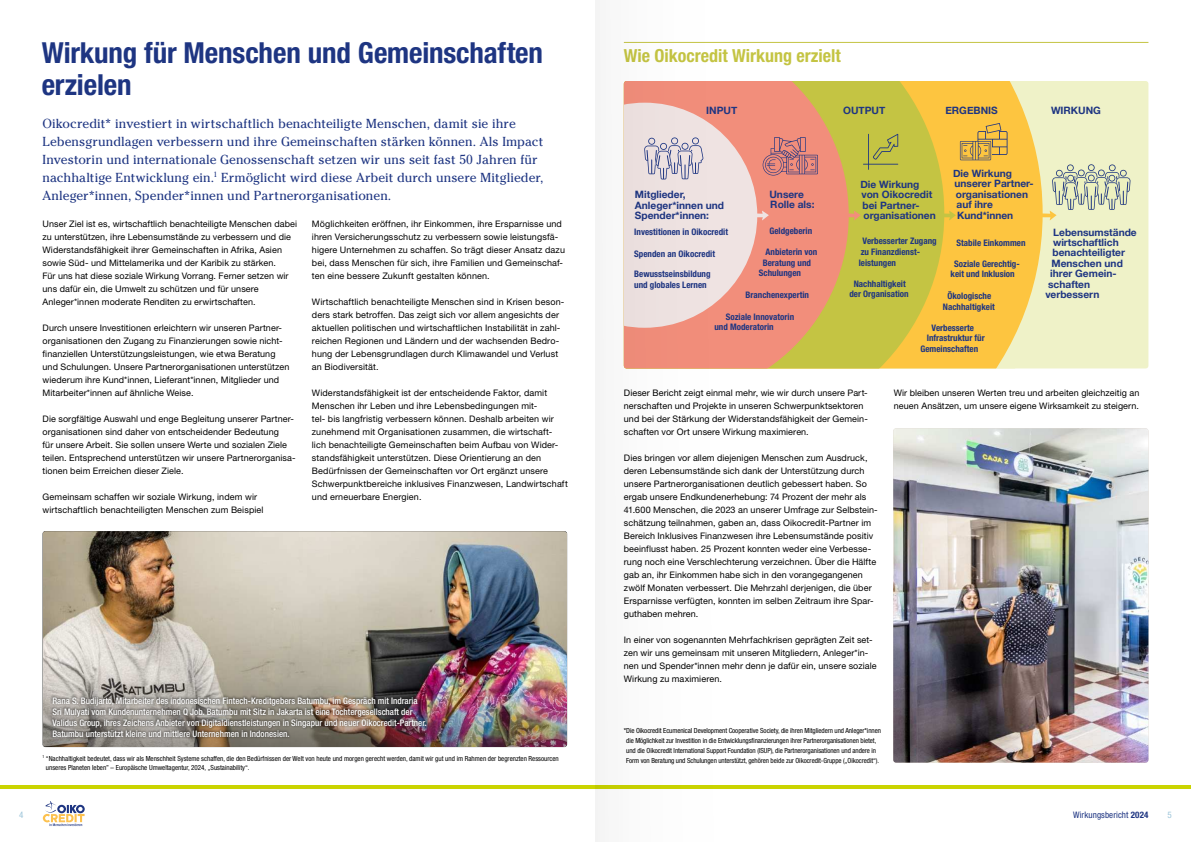
<style>
.page{position:relative;width:1191px;height:842px;background:#fff}
.page>*{position:absolute;margin:0;border:0;box-sizing:border-box;transform-origin:0 0}
.t1{font:700 condensed 29px/32px "Helvetica Neue LT Std";letter-spacing:-.005em;color:#1e3582}
.t2{font:700 condensed 18px "Helvetica Neue LT Std";color:#c4c443}
.t3{font:13px/18px "Cheltenham Std";letter-spacing:.005em;color:#1e3582}
.t4{font:700 10.2px/10.5px "Helvetica Neue";color:#1e3582}
.t5{font:9px/13px "Helvetica Neue LT Std";letter-spacing:.01em;color:#000}
.t6{font:700 condensed 9px/10.8px "Helvetica Neue LT Std";color:#1e3582}
.t7{font:500 condensed 9px/11px "Helvetica Neue LT Std";color:#fff}
.t8{font:condensed 9px "Helvetica Neue LT Std";letter-spacing:.01em;color:#1e3582}
.t9{font:condensed 9px "Helvetica Neue LT Std";color:#9dc5da}
.t10{font:condensed 7px/10px "Helvetica Neue LT Std";letter-spacing:-.01em;color:#000}
.s1{font-weight:700}
</style>
<div class="page">
<svg style="left:43px;top:801px;width:42px;height:25px"></svg>
<img style="left:43px;top:531px;width:524px;height:216px">
<img style="left:893px;top:428px;width:255px;height:335px">
<div style="left:50px;top:694px;width:378px;height:45px;background:#000;opacity:.75"></div>
<div style="left:1062px;top:81px;width:86px;height:287px;background:#eff2c8"></div>
<div style="left:1042px;top:81px;width:20px;height:287px;background:#eff2c8"></div>
<svg style="left:944px;top:81px;width:98px;height:287px;background:#fbca51"></svg>
<svg style="left:848px;top:81px;width:96px;height:287px;background:#cec442"></svg>
<svg style="left:734px;top:81px;width:114px;height:287px;background:#dfa364"></svg>
<svg style="left:845px;top:211px;width:16px;height:10px"></svg>
<svg style="left:941px;top:211px;width:15px;height:10px"></svg>
<svg style="left:863px;top:134px;width:35px;height:36px"></svg>
<div style="left:960px;top:141px;width:31px;height:21px;background:#bd9b52"></div>
<svg style="left:960px;top:123px;width:47px;height:37px;background:#d6ac4b"></svg>
<svg style="left:1041px;top:164px;width:89px;height:57px;background:#d1d6b7"></svg>
<svg style="left:734px;top:103px;width:84px;height:225px;background:#ec9788"></svg>
<hr style="left:624px;top:42px;width:524px;height:1px;background:#c4c443">
<hr style="left:595px;top:786px;width:596px;height:3px;background:#cad400">
<hr style="left:0;top:786px;width:595px;height:3px;background:#cad400">
<svg style="left:595px;top:0;width:139px;height:842px"></svg>
<p class="t9" style="left:19px;top:810px;width:6px">4</p>
<h1 class="t1" style="left:42px;top:37px;width:503px">Wirkung für Menschen und Gemeinschaften erzielen</h1>
<p class="t3" style="left:43px;top:115px;width:502px">Oikocredit* investiert in wirtschaftlich benachteiligte Menschen, damit sie ihre Lebensgrundlagen verbessern und ihre Gemeinschaften stärken können. Als Impact Investorin und internationale Genossenschaft setzen wir uns seit fast 50 Jahren für nachhaltige Entwicklung ein.<sup>1</sup> Ermöglicht wird diese Arbeit durch unsere Mitglieder, Anleger*innen, Spender*innen und Partnerorganisationen.</p>
<h2 class="t2" style="left:624px;top:46px;width:218px">Wie Oikocredit Wirkung erzielt</h2>
<p class="t4" style="left:706px;top:106px;width:33px">INPUT</p>
<p class="t4" style="left:843px;top:106px;width:44px">OUTPUT</p>
<p class="t4" style="left:945px;top:106px;width:54px">ERGEBNIS</p>
<p class="t4" style="left:1051px;top:106px;width:52px">WIRKUNG</p>
<p class="t4" style="left:860px;top:180px;width:77px">Die Wirkung von Oikocredit bei Partner&shy;organisationen</p>
<p class="t4" style="left:953px;top:169px;width:82px">Die Wirkung unserer Partner&shy;organisationen auf ihre<br>Kund*innen</p>
<p class="t4" style="left:769px;top:190px;width:47px">Unsere<br>Rolle als:</p>
<p class="t6" style="left:769px;top:226px;width:44px">Geldgeberin</p>
<p class="t6" style="left:765px;top:246px;width:53px">Anbieterin von</p>
<p class="t6" style="left:762px;top:257px;width:50px">Beratung und</p>
<p class="t6" style="left:759px;top:268px;width:44px">Schulungen</p>
<p class="t6" style="left:745px;top:289px;width:65px">Branchenexpertin</p>
<p class="t6" style="left:714px;top:311px;width:81px;text-indent:11px">Soziale Innovatorin und Moderatorin</p>
<p class="t4" style="left:635px;top:190px;width:91px">Mitglieder,<br>Anleger*innen und<br>Spender*innen:</p>
<p class="t5" style="left:312px;top:218px;width:255px">Möglichkeiten eröffnen, ihr Einkommen, ihre Ersparnisse und ihren Versicherungsschutz zu verbessern sowie leistungsfä&shy;higere Unternehmen zu schaffen. So trägt dieser Ansatz dazu bei, dass Menschen für sich, ihre Familien und Gemeinschaf&shy;ten eine bessere Zukunft gestalten können.</p>
<p class="t5" style="left:312px;top:296px;width:254px">Wirtschaftlich benachteiligte Menschen sind in Krisen beson&shy;ders stark betroffen. Das zeigt sich vor allem angesichts der aktuellen politischen und wirtschaftlichen Instabilität in zahl&shy;reichen Regionen und Ländern und der wachsenden Bedro&shy;hung der Lebensgrundlagen durch Klimawandel und Verlust an Biodiversität.</p>
<p class="t5" style="left:312px;top:387px;width:257px">Widerstandsfähigkeit ist der entscheidende Faktor, damit Menschen ihr Leben und ihre Lebensbedingungen mit-<br>tel- bis langfristig verbessern können. Deshalb arbeiten wir zunehmend mit Organisationen zusammen, die wirtschaft&shy;lich benachteiligte Gemeinschaften beim Aufbau von Wider&shy;standsfähigkeit unterstützen. Diese Orientierung an den Bedürfnissen der Gemeinschaften vor Ort ergänzt unsere Schwerpunktbereiche inklusives Finanzwesen, Landwirtschaft und erneuerbare Energien.</p>
<p class="t5" style="left:624px;top:387px;width:245px">Dieser Bericht zeigt einmal mehr, wie wir durch unsere Part&shy;nerschaften und Projekte in unseren Schwerpunktsektoren und bei der Stärkung der Widerstandsfähigkeit der Gemein&shy;schaften vor Ort unsere Wirkung maximieren.</p>
<p class="t5" style="left:43px;top:218px;width:256px">Unser Ziel ist es, wirtschaftlich benachteiligte Menschen dabei zu unterstützen, ihre Lebensumstände zu verbessern und die Widerstandsfähigkeit ihrer Gemeinschaften in Afrika, Asien sowie Süd- und Mittelamerika und der Karibik zu stärken.<br>Für uns hat diese soziale Wirkung Vorrang. Ferner setzen wir uns dafür ein, die Umwelt zu schützen und für unsere Anleger*innen moderate Renditen zu erwirtschaften.</p>
<p class="t5" style="left:43px;top:322px;width:248px">Durch unsere Investitionen erleichtern wir unseren Partner&shy;organisationen den Zugang zu Finanzierungen sowie nicht&shy;finanziellen Unterstützungsleistungen, wie etwa Beratung und Schulungen. Unsere Partnerorganisationen unterstützen wiederum ihre Kund*innen, Lieferant*innen, Mitglieder und Mitarbeiter*innen auf ähnliche Weise.</p>
<p class="t5" style="left:43px;top:413px;width:254px">Die sorgfältige Auswahl und enge Begleitung unserer Partner&shy;organisationen sind daher von entscheidender Bedeutung<br>für unsere Arbeit. Sie sollen unsere Werte und sozialen Ziele teilen. Entsprechend unterstützen wir unsere Partnerorganisa&shy;tionen beim Erreichen dieser Ziele.</p>
<p class="t5" style="left:43px;top:491px;width:223px">Gemeinsam schaffen wir soziale Wirkung, indem wir wirtschaftlich benachteiligten Menschen zum Beispiel</p>
<p class="t6" style="left:634px;top:226px;width:95px">Investitionen in Oikocredit</p>
<p class="t6" style="left:634px;top:248px;width:82px">Spenden an Oikocredit</p>
<p class="t6" style="left:634px;top:268px;width:78px">Bewusstseinsbildung und globales Lernen</p>
<p class="t4" style="left:1053px;top:228px;width:85px">Lebensumst‰nde</p>
<p class="t4" style="left:1053px;top:238px;width:67px">wirtschaftlich</p>
<p class="t4" style="left:1052px;top:248px;width:74px">benachteiligter</p>
<p class="t4" style="left:1051px;top:259px;width:73px">Menschen und</p>
<p class="t4" style="left:1050px;top:269px;width:68px">ihrer Gemein-</p>
<p class="t4" style="left:1048px;top:280px;width:43px">schaften</p>
<p class="t4" style="left:1045px;top:290px;width:56px">verbessern</p>
<p class="t6" style="left:858px;top:236px;width:80px;text-indent:4px">Verbesserter Zugang zu Finanzdienst&shy;leistungen</p>
<p class="t6" style="left:956px;top:237px;width:70px">Stabile Einkommen</p>
<p class="t6" style="left:950px;top:258px;width:71px;text-align:center">Soziale Gerechtig&shy;keit und Inklusion</p>
<p class="t6" style="left:849px;top:278px;width:61px;text-align:center">Nachhaltigkeit der Organisation</p>
<p class="t6" style="left:943px;top:290px;width:53px;text-align:center">Ökologische<br>Nachhaltigkeit</p>
<p class="t6" style="left:931px;top:322px;width:44px">Verbesserte</p>
<p class="t6" style="left:926px;top:333px;width:59px">Infrastruktur für</p>
<p class="t6" style="left:920px;top:344px;width:59px">Gemeinschaften</p>
<p class="t5" style="left:893px;top:387px;width:247px">Wir bleiben unseren Werten treu und arbeiten gleichzeitig an neuen Ansätzen, um unsere eigene Wirksamkeit zu steigern.</p>
<p class="t5" style="left:624px;top:452px;width:255px">Dies bringen vor allem diejenigen Menschen zum Ausdruck, deren Lebensumstände sich dank der Unterstützung durch unsere Partnerorganisationen deutlich gebessert haben. So ergab unsere Endkundenerhebung: 74 Prozent der mehr als 41.600 Menschen, die 2023 an unserer Umfrage zur Selbstein&shy;schätzung teilnahmen, gaben an, dass Oikocredit-Partner im Bereich Inklusives Finanzwesen ihre Lebensumstände positiv beeinflusst haben. 25 Prozent konnten weder eine Verbesse&shy;rung noch eine Verschlechterung verzeichnen. Über die Hälfte gab an, ihr Einkommen habe sich in den vorangegangenen zwölf Monaten verbessert. Die Mehrzahl derjenigen, die über Ersparnisse verfügten, konnten im selben Zeitraum ihre Spar&shy;guthaben mehren.</p>
<p class="t5" style="left:624px;top:634px;width:254px">In einer von sogenannten Mehrfachkrisen geprägten Zeit set&shy;zen wir uns gemeinsam mit unseren Mitgliedern, Anleger*in&shy;nen und Spender*innen mehr denn je dafür ein, unsere soziale Wirkung zu maximieren.</p>
<p class="t7" style="left:52px;top:695px;width:375px">Rana S. Budijarto, Mitarbeiter des indonesischen Fintech-Kreditgebers Batumbu, im Gespräch mit Indraria Sri Mulyati vom Kundenunternehmen Q Job. Batumbu mit Sitz in Jakarta ist eine Tochtergesellschaft der Validus Group, ihres Zeichens Anbieter von Digitaldienstleistungen in Singapur und neuer Oikocredit-Partner.<br>Batumbu unterstützt kleine und mittlere Unternehmen in Indonesien.</p>
<p class="t10" style="left:46px;top:754px;width:514px;line-height:9px;text-indent:-3px"><sup>1</sup> “Nachhaltigkeit bedeutet, dass wir als Menschheit Systeme schaffen, die den Bedürfnissen der Welt von heute und morgen gerecht werden, damit wir gut und im Rahmen der begrenzten Ressourcen unseres Planeten leben” – Europäische Umweltagentur, 2024, „Sustainability“.</p>
<p class="t10" style="left:624px;top:725px;width:259px;text-align:center">* Die Oikocredit Ecumenical Development Cooperative Society, die ihren Mitgliedern und Anleger*innen die Möglichkeit zur Investition in die Entwicklungsfinanzierungen ihrer Partnerorganisationen bietet, und die Oikocredit International Support Foundation (ISUP), die Partnerorganisationen und andere in Form von Beratung und Schulungen unterstützt, gehören beide zur Oikocredit-Gruppe („Oikocredit“).</p>
<p class="t8" style="left:1073px;top:811px;width:77px">Wirkungsbericht <span class="s1">2024</span></p>
<p class="t9" style="left:1167px;top:810px;width:6px">5</p>
</div>
